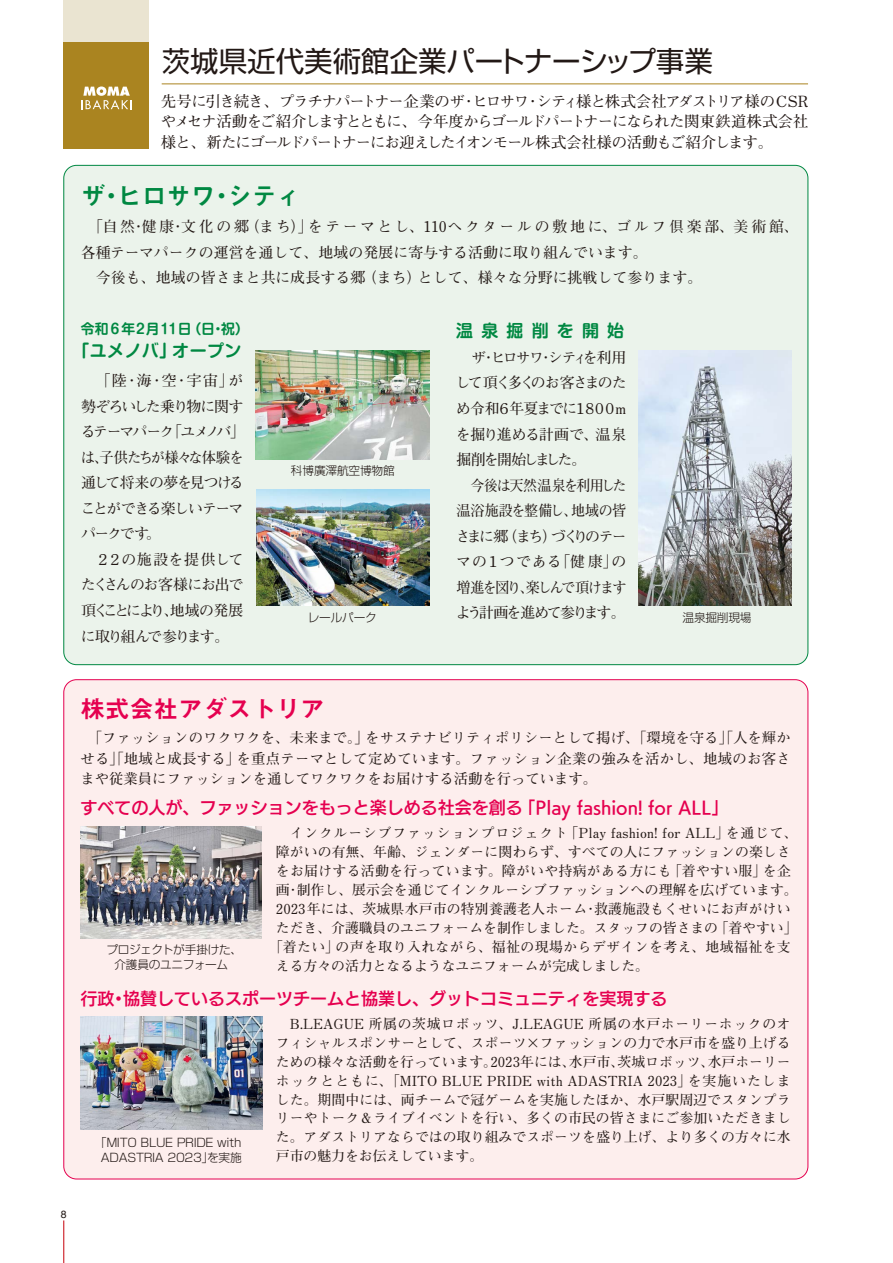
<style>
.page{position:relative;width:893px;height:1263px;background:#fff}
.page>*{position:absolute;margin:0;border:0;box-sizing:border-box;transform-origin:0 0}
.t1{font:28.5px "Shin Go Pro";color:#221815}
.t2{font:24.45px "Midashi Go Pro MB31";color:#008842}
.t3{font:24.45px "Midashi Go Pro MB31";color:#e5004f}
.t4{font:16.95px "UD Kakugo Large Pr 6 N DB";color:#e5004f}
.t5{font:700 16.95px "Shin M Go Pro De";letter-spacing:.02em;color:#008842}
.t6{font:700 16.95px "Shin M Go Pro De";letter-spacing:.48em;color:#008842}
.t7{font:700 15.45px/20.2px "Futo Min A101 Pr 6 N";letter-spacing:-.07em;color:#221815;text-align:justify}
.t8{font:700 14.85px/25.5px "Futo Min A101 Pr 6 N";letter-spacing:-.105em;color:#221815}
.t9{font:700 14.85px/25.5px "Futo Min A101 Pr 6 N";letter-spacing:.005em;color:#221815}
.t10{font:700 14.85px/25.5px "Futo Min A101 Pr 6 N";letter-spacing:-.09em;color:#221815}
.t11{font:700 14.4px/20.2px "Futo Min A101 Pr 6 N";color:#221815;text-align:justify}
.t12{font:700 13.8px/18.9px "Futo Min A101 Pr 6 N";letter-spacing:.01em;color:#221815;text-align:justify}
.t13{font:700 13.8px "Futo Min A101 Pr 6 N";letter-spacing:.065em;color:#221815}
.t14{font:700 13.8px "Futo Min A101 Pr 6 N";letter-spacing:.035em;color:#221815}
.t15{font:700 13.8px "Shin M Go Pro De";letter-spacing:.015em;color:#008842}
.t16{font:300 11.7px/14.9px "Shin Go Pro";letter-spacing:-.025em;color:#221815;text-align:center}
.t17{font:10.5px "Helvetica";color:#221815}
</style>
<div class="page">
<hr style="left:63px;top:1220px;width:1px;height:43px;background:#c7000b">
<div style="left:64px;top:165px;width:744px;height:500px;background:#ebf3eb;border-radius:13px"></div>
<div style="left:64px;top:680px;width:744px;height:499px;background:#fdeeed;border-radius:13px"></div>
<img style="left:256px;top:350px;width:174px;height:109px">
<img style="left:256px;top:490px;width:173px;height:116px">
<img style="left:639px;top:350px;width:152px;height:256px">
<img style="left:81px;top:826px;width:181px;height:112px">
<img style="left:80px;top:1017px;width:182px;height:112px">
<div style="left:64px;top:0;width:85px;height:43px;background:#eae4d1"></div>
<div style="left:64px;top:43px;width:85px;height:106px;background:#aa8420"></div>
<svg style="left:81px;top:86px;width:51px;height:23px"></svg>
<hr style="left:162px;top:84px;width:646px;height:1px;background:#aa8420">
<h1 class="t1" style="left:162px;top:38px;width:553px">茨城県近代美術館企業パートナーシップ事業</h1>
<p class="t7" style="left:161px;top:91px;width:649px">先号に引き続き、プラチナパートナー企業のザ・ヒロサワ・シティ様と株式会社アダストリア様のCSRやメセナ活動をご紹介しますとともに、今年度からゴールドパートナーになられた関東鉄道株式会社様と、新たにゴールドパートナーにお迎えしたイオンモール株式会社様の活動もご紹介します。</p>
<h2 class="t2" style="left:81px;top:176px;width:222px">ザ・ヒロサワ・シティ</h2>
<p class="t9" style="left:81px;top:213px;width:719px;text-indent:7px">「自然・健康・文化の郷（まち）」をテーマとし、110ヘクタールの敷地に、ゴルフ倶楽部、美術館、各種テーマパークの運営を通して、地域の発展に寄与する活動に取り組んでいます。<br>　今後も、地域の皆さまと共に成長する郷（まち）として、様々な分野に挑戦して参ります。</p>
<p class="t15" style="left:81px;top:318px;width:169px">令和６年2月11日（日・祝）</p>
<p class="t5" style="left:72px;top:337px;width:170px">「ユメノバ」オープン</p>
<p class="t10" style="left:81px;top:367px;width:166px">　「陸・海・空・宇宙」が勢ぞろいした乗り物に関するテーマパーク「ユメノバ」は、子供たちが様々な体験を通して将来の夢を見つけることができる楽しいテーマパークです。<br>　２２の施設を提供してたくさんのお客様にお出で頂くことにより、地域の発展に取り組んで参ります。</p>
<p class="t6" style="left:456px;top:317px;width:170px">温泉掘削を開始</p>
<p class="t8" style="left:456px;top:344px;width:173px">　ザ・ヒロサワ・シティを利用して頂く多くのお客さまのため令和６年夏までに１８００mを掘り進める計画で、温泉掘削を開始しました。<br>　今後は天然温泉を利用した温浴施設を整備し、地域の皆さまに郷（まち）づくりのテーマの１つである「健康」の増進を図り、楽しんで頂けますよう計画を進めて参ります。</p>
<p class="t16" style="left:291px;top:461px;width:105px">科博廣澤航空博物館</p>
<p class="t16" style="left:308px;top:609px;width:70px">レールパーク</p>
<p class="t16" style="left:682px;top:608px;width:71px">温泉掘削現場</p>
<h2 class="t3" style="left:81px;top:689px;width:246px">株式会社アダストリア</h2>
<p class="t11" style="left:81px;top:727px;width:712px">　「ファッションのワクワクを、未来まで。」をサステナビリティポリシーとして掲げ、「環境を守る」「人を輝かせる」「地域と成長する」を重点テーマとして定めています。ファッション企業の強みを活かし、地域のお客さまや従業員にファッションを通してワクワクをお届けする活動を行っています。</p>
<p class="t4" style="left:81px;top:798px;width:649px">すべての人が、ファッションをもっと楽しめる社会を創る「Play fashion! for ALL」</p>
<p class="t16" style="left:106px;top:941px;width:137px">プロジェクトが手掛けた、介護員のユニフォーム</p>
<p class="t13" style="left:276px;top:822px;width:523px">　インクルーシブファッションプロジェクト「Play fashion! for ALL」を通じて、</p>
<p class="t12" style="left:276px;top:842px;width:516px">障がいの有無、年齢、ジェンダーに関わらず、すべての人にファッションの楽しさ</p>
<p class="t12" style="left:276px;top:861px;width:516px">をお届けする活動を行っています。障がいや持病がある方にも「着やすい服」を企</p>
<p class="t12" style="left:276px;top:880px;width:523px">画・制作し、展示会を通じてインクルーシブファッションへの理解を広げています。</p>
<p class="t12" style="left:276px;top:899px;width:516px">2023年には、茨城県水戸市の特別養護老人ホーム・救護施設もくせいにお声がけい</p>
<p class="t12" style="left:276px;top:918px;width:523px">ただき、介護職員のユニフォームを制作しました。スタッフの皆さまの「着やすい」</p>
<p class="t14" style="left:269px;top:936px;width:523px">「着たい」の声を取り入れながら、福祉の現場からデザインを考え、地域福祉を支</p>
<p class="t12" style="left:276px;top:956px;width:375px">える方々の活力となるようなユニフォームが完成しました。</p>
<p class="t4" style="left:81px;top:989px;width:588px">行政・協賛しているスポーツチームと協業し、グットコミュニティを実現する</p>
<p class="t16" style="left:95px;top:1133px;width:148px">「MITO BLUE PRIDE with<br>ADASTRIA 2023」を実施</p>
<p class="t12" style="left:276px;top:1014px;width:516px;text-indent:14px">B.LEAGUE 所属の茨城ロボッツ、J.LEAGUE 所属の水戸ホーリーホックのオフィシャルスポンサーとして、スポーツ×ファッションの力で水戸市を盛り上げるための様々な活動を行っています。2023年には、水戸市、茨城ロボッツ、水戸ホーリーホックとともに、「MITO BLUE PRIDE with ADASTRIA 2023」を実施いたしました。期間中には、両チームで冠ゲームを実施したほか、水戸駅周辺でスタンプラリーやトーク＆ライブイベントを行い、多くの市民の皆さまにご参加いただきました。アダストリアならではの取り組みでスポーツを盛り上げ、より多くの方々に水戸市の魅力をお伝えしています。</p>
<p class="t17" style="left:61px;top:1206px;width:7px">8</p>
</div>
